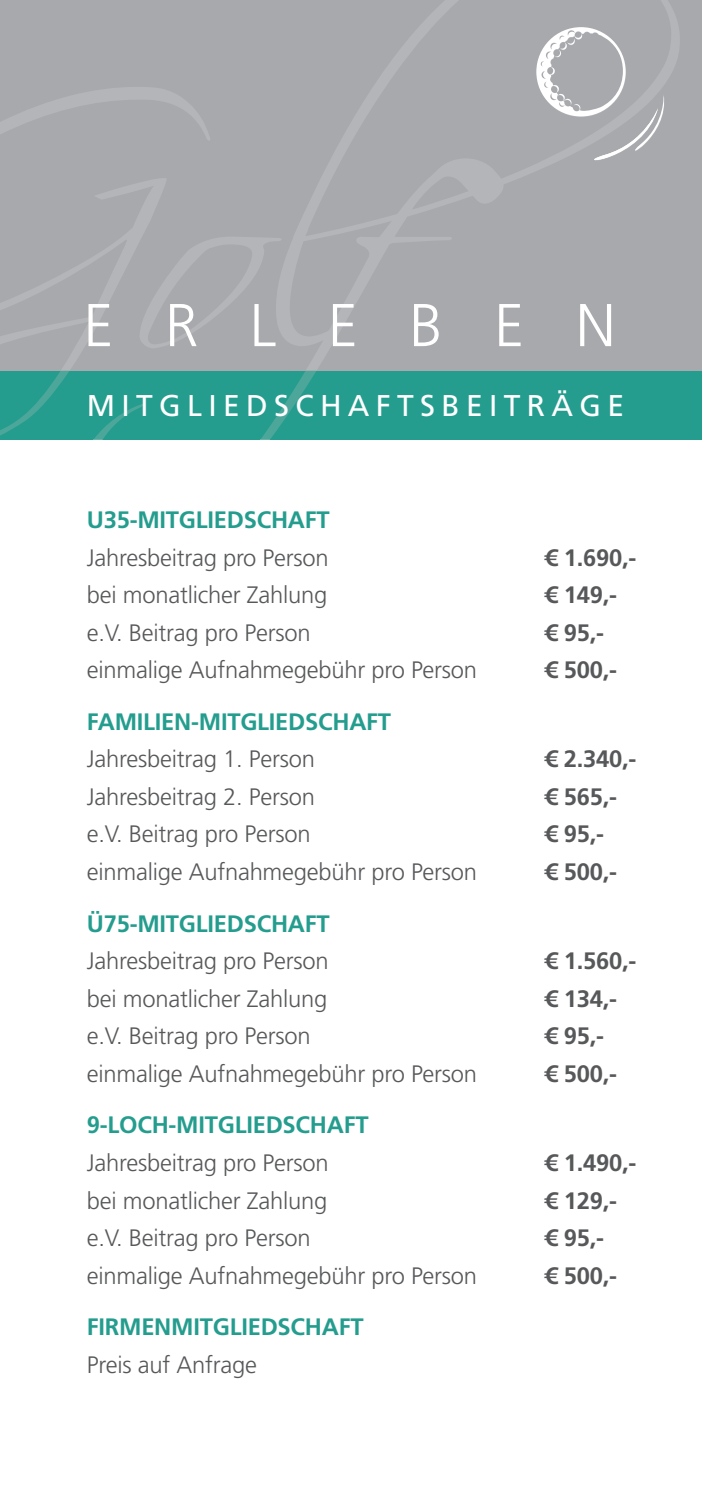
<style>
.page{position:relative;width:702px;height:1489px;background:#fff}
.page>*{position:absolute;margin:0;border:0;box-sizing:border-box;transform-origin:0 0}
.t1{font:300 60.25px "Frutiger";letter-spacing:.85em;color:#fff}
.t2{font:30px "Frutiger";letter-spacing:.21em;color:#fff}
.t3{font:300 23.75px "Frutiger";letter-spacing:-.01em;color:#57585a}
.t4{font:700 23.75px "Frutiger";letter-spacing:-.01em;color:#249d8e}
.t5{font:700 23.75px "Frutiger";letter-spacing:-.01em;color:#57585a}
</style>
<div class="page">
<div style="left:0;top:0;width:702px;height:411px;background:#a8a9ad"></div>
<div style="left:0;top:371px;width:702px;height:68px;background:#249d8e"></div>
<svg style="left:282px;top:0;width:398px;height:370px"></svg>
<svg style="left:225px;top:371px;width:91px;height:69px"></svg>
<svg style="left:78px;top:404px;width:67px;height:36px"></svg>
<svg style="left:0;top:87px;width:210px;height:283px"></svg>
<svg style="left:0;top:371px;width:69px;height:64px"></svg>
<svg style="left:101px;top:200px;width:181px;height:148px"></svg>
<svg style="left:536px;top:27px;width:133px;height:139px"></svg>
<h1 class="t1" style="left:83px;top:291px;width:534px">ERLEBEN</h1>
<p class="t2" style="left:87px;top:388px;width:538px">MITGLIEDSCHAFTSBEITRÄGE</p>
<p class="t4" style="left:87px;top:506px;width:244px">U35-MITGLIEDSCHAFT</p>
<p class="t3" style="left:87px;top:544px;width:243px">Jahresbeitrag pro Person</p>
<p class="t5" style="left:544px;top:543px;width:93px">€ 1.690,-</p>
<p class="t3" style="left:87px;top:581px;width:242px">bei monatlicher Zahlung</p>
<p class="t5" style="left:544px;top:581px;width:74px">€ 149,-</p>
<p class="t3" style="left:87px;top:619px;width:225px">e.V. Beitrag pro Person</p>
<p class="t5" style="left:544px;top:618px;width:61px">€ 95,-</p>
<p class="t3" style="left:87px;top:656px;width:392px">einmalige Aufnahmegebühr pro Person</p>
<p class="t5" style="left:544px;top:656px;width:74px">€ 500,-</p>
<p class="t4" style="left:87px;top:707px;width:306px">FAMILIEN-MITGLIEDSCHAFT</p>
<p class="t3" style="left:87px;top:745px;width:229px">Jahresbeitrag 1. Person</p>
<p class="t5" style="left:544px;top:745px;width:93px">€ 2.340,-</p>
<p class="t3" style="left:87px;top:783px;width:229px">Jahresbeitrag 2. Person</p>
<p class="t5" style="left:544px;top:782px;width:74px">€ 565,-</p>
<p class="t3" style="left:87px;top:820px;width:225px">e.V. Beitrag pro Person</p>
<p class="t5" style="left:544px;top:820px;width:61px">€ 95,-</p>
<p class="t3" style="left:87px;top:858px;width:392px">einmalige Aufnahmegebühr pro Person</p>
<p class="t5" style="left:544px;top:857px;width:74px">€ 500,-</p>
<p class="t4" style="left:87px;top:909px;width:244px">Ü75-MITGLIEDSCHAFT</p>
<p class="t3" style="left:87px;top:947px;width:243px">Jahresbeitrag pro Person</p>
<p class="t5" style="left:544px;top:946px;width:93px">€ 1.560,-</p>
<p class="t3" style="left:87px;top:985px;width:242px">bei monatlicher Zahlung</p>
<p class="t5" style="left:544px;top:984px;width:74px">€ 134,-</p>
<p class="t3" style="left:87px;top:1022px;width:225px">e.V. Beitrag pro Person</p>
<p class="t5" style="left:544px;top:1021px;width:61px">€ 95,-</p>
<p class="t3" style="left:87px;top:1060px;width:392px">einmalige Aufnahmegebühr pro Person</p>
<p class="t5" style="left:544px;top:1059px;width:74px">€ 500,-</p>
<p class="t4" style="left:87px;top:1111px;width:283px">9-LOCH-MITGLIEDSCHAFT</p>
<p class="t3" style="left:87px;top:1149px;width:243px">Jahresbeitrag pro Person</p>
<p class="t5" style="left:544px;top:1148px;width:93px">€ 1.490,-</p>
<p class="t3" style="left:87px;top:1186px;width:242px">bei monatlicher Zahlung</p>
<p class="t5" style="left:544px;top:1186px;width:74px">€ 129,-</p>
<p class="t3" style="left:87px;top:1224px;width:225px">e.V. Beitrag pro Person</p>
<p class="t5" style="left:544px;top:1223px;width:61px">€ 95,-</p>
<p class="t3" style="left:87px;top:1261px;width:392px">einmalige Aufnahmegebühr pro Person</p>
<p class="t5" style="left:544px;top:1261px;width:74px">€ 500,-</p>
<p class="t4" style="left:87px;top:1312px;width:278px">FIRMENMITGLIEDSCHAFT</p>
<p class="t3" style="left:87px;top:1350px;width:171px">Preis auf Anfrage</p>
</div>
